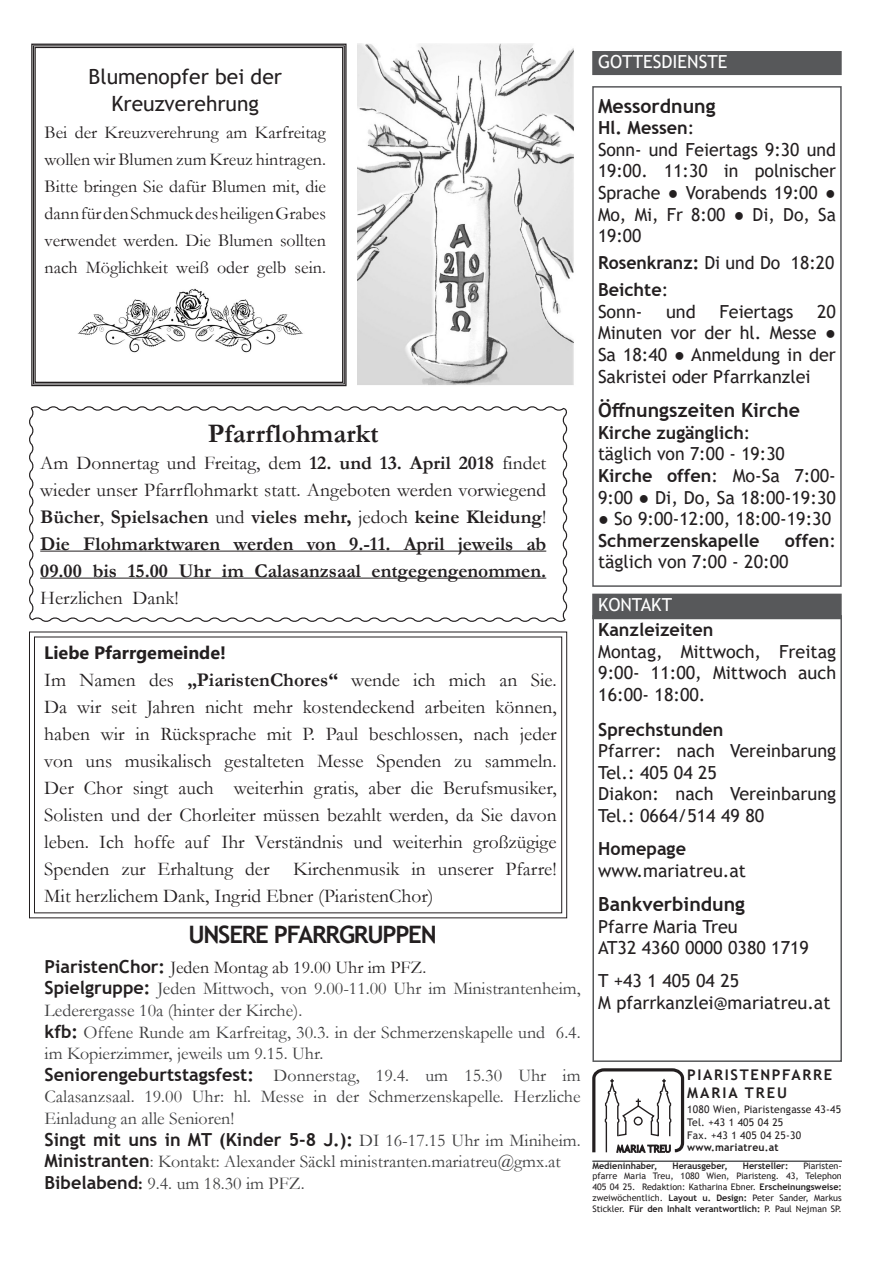
<style>
.page{position:relative;width:893px;height:1263px;background:#fff}
.page>*{position:absolute;margin:0;border:0;box-sizing:border-box;transform-origin:0 0}
.t1{font:700 27px "Garamond";color:#231f20}
.Überschrift{font:700 24px "Trebuchet MS";letter-spacing:-.05em;color:#231f20}
.t2{font:21px/27px "Trebuchet MS";color:#231f20;text-align:center}
.t3{font:19.5px/27px "Garamond";color:#231f20;text-align:justify}
.t4{font:700 19.5px/27px "Garamond";color:#231f20;text-align:justify}
.Kastl-Überschrift{font:700 19.5px "Trebuchet MS";color:#231f20}
.Kastl-Text{font:18px/21.6px "Trebuchet MS";color:#231f20}
.Fließtext__ohne_Einr{font:18px/21.6px "Garamond";color:#3e3e3f}
.Fließtext__ohne_Einr-2{font:18px/27px "Garamond";color:#231f20;text-align:justify}
.Kastl-Text-2{font:700 18px "Trebuchet MS";color:#231f20}
.Überschrift-2{font:18px "Trebuchet MS";color:#231f20}
.Kastl-Beschriftung{font:18px "Trebuchet MS";color:#fff}
.t5{font:700 18px "Microsoft Phags Pa";color:#231f20}
.Überschrift-3{font:700 18px "Trebuchet MS";color:#231f20}
.Kastl-Überschrift-2{font:18px "Trebuchet MS";color:#231f20}
.Kastl-Überschrift-3{font:700 18px "Trebuchet MS";color:#231f20}
.t6{font:700 14.7px "Trebuchet MS";letter-spacing:.11em;color:#231f20}
.t7{font:700 14.7px "Trebuchet MS";letter-spacing:.13em;color:#231f20}
.t8{font:10.5px "Trebuchet MS";letter-spacing:.02em;color:#231f20}
.t9{font:700 10.5px "Trebuchet MS";letter-spacing:.02em;color:#231f20}
.t10{font:9px/10.8px "Trebuchet MS";color:#231f20;text-align:justify}
.t11{font:700 9px "Trebuchet MS";color:#231f20}
.s1{font-weight:400}
.s2{font-weight:700}
.s3{font-family:"Trebuchet MS";font-weight:700}
.s4{font-family:"Trebuchet MS";font-weight:700;color:#231f20}
.s5{font-weight:700;color:#231f20}
</style>
<div class="page">
<svg style="left:31px;top:43px;width:316px;height:344px"></svg>
<div style="left:34px;top:47px;width:309px;height:336px;border:1px solid #231f20"></div>
<img style="left:75px;top:282px;width:229px;height:73px">
<svg style="left:29px;top:631px;width:539px;height:288px"></svg>
<div style="left:34px;top:636px;width:528px;height:277px;border:1px solid #231f20"></div>
<svg style="left:29px;top:406px;width:539px;height:216px"></svg>
<img style="left:358px;top:44px;width:216px;height:341px">
<div style="left:592px;top:86px;width:250px;height:501px;border:2px solid #57585a"></div>
<div style="left:593px;top:52px;width:248px;height:22px;background:#57585a"></div>
<div style="left:592px;top:51px;width:250px;height:24px;border:2px solid #57585a"></div>
<hr style="left:592px;top:1160px;width:250px;height:2px;background:#57585a">
<svg style="left:592px;top:1068px;width:92px;height:84px"></svg>
<div style="left:592px;top:615px;width:250px;height:447px;border:2px solid #57585a"></div>
<div style="left:593px;top:594px;width:248px;height:24px;background:#57585a"></div>
<div style="left:592px;top:594px;width:250px;height:25px;border:2px solid #57585a"></div>
<p class="t2" style="left:89px;top:62px;width:195px">Blumenopfer bei der<br>Kreuzverehrung</p>
<p class="Fließtext__ohne_Einr-2" style="left:45px;top:118px;width:283px">Bei der Kreuzverehrung am Karfreitag wollen wir Blumen zum Kreuz hintragen.<br>Bitte bringen Sie dafür Blumen mit, die dann für den Schmuck des heiligen Grabes verwendet werden. Die Blumen sollten nach Möglichkeit weiß oder gelb sein.</p>
<p class="t1" style="left:208px;top:415px;width:172px">Pfarrflohmarkt</p>
<p class="t4" style="left:40px;top:449px;width:508px"><span class="s1">Am Donnertag und Freitag, dem</span> 12. und 13. April 2018 <span class="s1">findet wieder unser Pfarrflohmarkt statt. Angeboten werden vorwiegend </span>Bücher<span class="s1">,</span> Spielsachen <span class="s1">und</span> vieles mehr, <span class="s1">jedoch</span> keine Kleidung<span class="s1">!<br></span>Die Flohmarktwaren werden von 9.-11. April jeweils ab 09.00 bis 15.00 Uhr im Calasanzsaal entgegengenommen.</p>
<p class="t3" style="left:40px;top:583px;width:140px">Herzlichen Dank!</p>
<p class="t5" style="left:44px;top:640px;width:183px">Liebe Pfarrgemeinde!</p>
<p class="t3" style="left:44px;top:666px;width:514px">Im Namen des <span class="s2">„PiaristenChores“</span> wende ich mich an Sie.<br>Da wir seit Jahren nicht mehr kostendeckend arbeiten können, haben wir in Rücksprache mit P. Paul beschlossen, nach jeder von uns musikalisch gestalteten Messe Spenden zu sammeln.<br>Der Chor singt auch weiterhin gratis, aber die Berufsmusiker, Solisten und der Chorleiter müssen bezahlt werden, da Sie davon leben. Ich hoffe auf Ihr Verständnis und weiterhin großzügige Spenden zur Erhaltung der Kirchenmusik in unserer Pfarre!</p>
<p class="t3" style="left:44px;top:882px;width:391px">Mit herzlichem Dank, Ingrid Ebner (PiaristenChor)</p>
<p class="Überschrift" style="left:188px;top:919px;width:250px">UNSERE PFARRGRUPPEN</p>
<p class="Fließtext__ohne_Einr-2" style="left:45px;top:953px;width:383px"><span class="s3">PiaristenChor:</span> Jeden Montag ab 19.00 Uhr im PFZ.</p>
<p class="Fließtext__ohne_Einr" style="left:45px;top:977px;width:538px"><span class="s4">Spielgruppe:</span> Jeden Mittwoch, von 9.00-11.00 Uhr im Ministrantenheim,<br>Lederergasse 10a (hinter der Kirche).</p>
<p class="Fließtext__ohne_Einr" style="left:45px;top:1020px;width:538px"><span class="s4">kfb:</span> Offene Runde am Karfreitag, 30.3. in der Schmerzenskapelle und 6.4. im Kopierzimmer, jeweils um 9.15. Uhr.</p>
<p class="Fließtext__ohne_Einr" style="left:45px;top:1064px;width:538px;text-align:justify"><span class="s4">Seniorengeburtstagsfest:</span> Donnerstag, 19.4. um 15.30 Uhr im Calasanzsaal. 19.00 Uhr: hl. Messe in der Schmerzenskapelle. Herzliche Einladung an alle Senioren!</p>
<p class="Fließtext__ohne_Einr" style="left:45px;top:1128px;width:538px"><span class="s4">Singt mit uns in MT (Kinder 5-8 J.):</span> DI 16-17.15 Uhr im Miniheim.<br><span class="s4">Ministranten</span>: Kontakt: Alexander Säckl ministranten.mariatreu@gmx.at</p>
<p class="Fließtext__ohne_Einr" style="left:45px;top:1172px;width:262px"><span class="s4">Bibelabend</span><span class="s5">:</span> 9.4. um 18.30 im PFZ.</p>
<p class="Kastl-Beschriftung" style="left:598px;top:50px;width:131px">GOTTESDIENSTE</p>
<p class="Kastl-Überschrift" style="left:598px;top:93px;width:119px">Messordnung</p>
<p class="Kastl-Text-2" style="left:598px;top:117px;width:98px">Hl. Messen<span class="s1">:</span></p>
<p class="Kastl-Text" style="left:598px;top:139px;width:239px;text-align:justify">Sonn- und Feiertags 9:30 und 19:00. 11:30 in polnischer Sprache ● Vorabends 19:00 ● Mo, Mi, Fr 8:00 ● Di, Do, Sa 19:00</p>
<p class="Kastl-Text" style="left:598px;top:252px;width:238px"><span class="s2">Rosenkranz:</span> Di und Do 18:20</p>
<p class="Kastl-Text-2" style="left:598px;top:279px;width:72px">Beichte<span class="s1">:</span></p>
<p class="Kastl-Text" style="left:598px;top:301px;width:46px">Sonn-</p>
<p class="Kastl-Text" style="left:666px;top:301px;width:31px">und</p>
<p class="Kastl-Text" style="left:719px;top:301px;width:76px">Feiertags</p>
<p class="Kastl-Text" style="left:598px;top:301px;width:239px;text-align:justify;text-indent:219px">20<br>Minuten vor der hl. Messe ● Sa 18:40 ● Anmeldung in der Sakristei oder Pfarrkanzlei</p>
<p class="Kastl-Überschrift" style="left:598px;top:398px;width:204px">Öffnungszeiten Kirche</p>
<p class="Überschrift-3" style="left:598px;top:421px;width:154px">Kirche zugänglich<span class="s1">:</span></p>
<p class="Überschrift-2" style="left:598px;top:443px;width:188px">täglich von 7:00 - 19:30</p>
<p class="Kastl-Text" style="left:598px;top:465px;width:239px"><span class="s2">Kirche offen</span>: Mo-Sa 7:00-<br>9:00 ● Di, Do, Sa 18:00-19:30</p>
<p class="Kastl-Text" style="left:598px;top:508px;width:235px">● So 9:00-12:00, 18:00-19:30</p>
<p class="Kastl-Text-2" style="left:598px;top:529px;width:163px">Schmerzenskapelle</p>
<p class="Kastl-Text" style="left:598px;top:529px;width:239px;text-indent:187px"><span class="s2">offen</span>: täglich von 7:00 - 20:00</p>
<p class="Kastl-Beschriftung" style="left:598px;top:593px;width:76px">KONTAKT</p>
<p class="Kastl-Überschrift-3" style="left:598px;top:619px;width:117px">Kanzleizeiten</p>
<p class="Kastl-Text" style="left:598px;top:640px;width:239px;text-align:justify">Montag, Mittwoch, Freitag 9:00- 11:00, Mittwoch auch 16:00- 18:00.</p>
<p class="Kastl-Text-2" style="left:598px;top:718px;width:127px">Sprechstunden</p>
<p class="Kastl-Text" style="left:598px;top:740px;width:239px">Pfarrer: nach Vereinbarung<br>Tel.: 405 04 25</p>
<p class="Kastl-Text" style="left:598px;top:783px;width:239px">Diakon: nach Vereinbarung<br>Tel.: 0664/514 49 80</p>
<p class="Kastl-Text-2" style="left:598px;top:837px;width:89px">Homepage</p>
<p class="Kastl-Überschrift-2" style="left:598px;top:859px;width:149px">www.mariatreu.at</p>
<p class="Kastl-Überschrift" style="left:598px;top:892px;width:148px">Bankverbindung</p>
<p class="Kastl-Text" style="left:598px;top:915px;width:141px">Pfarre Maria Treu</p>
<p class="Kastl-Text" style="left:598px;top:931px;width:212px;line-height:33px">AT32 4360 0000 0380 1719<br>T +43 1 405 04 25</p>
<p class="Kastl-Text" style="left:598px;top:991px;width:234px">M pfarrkanzlei@mariatreu.at</p>
<p class="t6" style="left:687px;top:1065px;width:146px">PIARISTENPFARRE</p>
<p class="t7" style="left:687px;top:1083px;width:101px">MARIA TREU</p>
<p class="t8" style="left:687px;top:1103px;width:155px">1080 Wien, Piaristengasse 43-45</p>
<p class="t8" style="left:687px;top:1115px;width:98px">Tel. +43 1 405 04 25</p>
<p class="t8" style="left:687px;top:1128px;width:115px">Fax. +43 1 405 04 25-30</p>
<p class="t9" style="left:687px;top:1141px;width:93px">www.mariatreu.at</p>
<p class="t11" style="left:592px;top:1160px;width:66px">Medieninhaber,</p>
<p class="t11" style="left:673px;top:1160px;width:57px">Herausgeber,</p>
<p class="t11" style="left:743px;top:1160px;width:47px">Hersteller:</p>
<p class="t10" style="left:592px;top:1160px;width:251px;text-indent:211px">Piaristen&shy;pfarre Maria Treu, 1080 Wien, Piaristeng. 43, Telephon 405 04 25. Redaktion: Katharina Ebner. <span class="s2">Erscheinungsweise: </span>zweiwöchentlich. <span class="s2">Layout u. Design:</span> Peter Sander, Markus Stickler. <span class="s2">Für den Inhalt verantwortlich:</span> P. Paul Nejman SP.</p>
</div>
